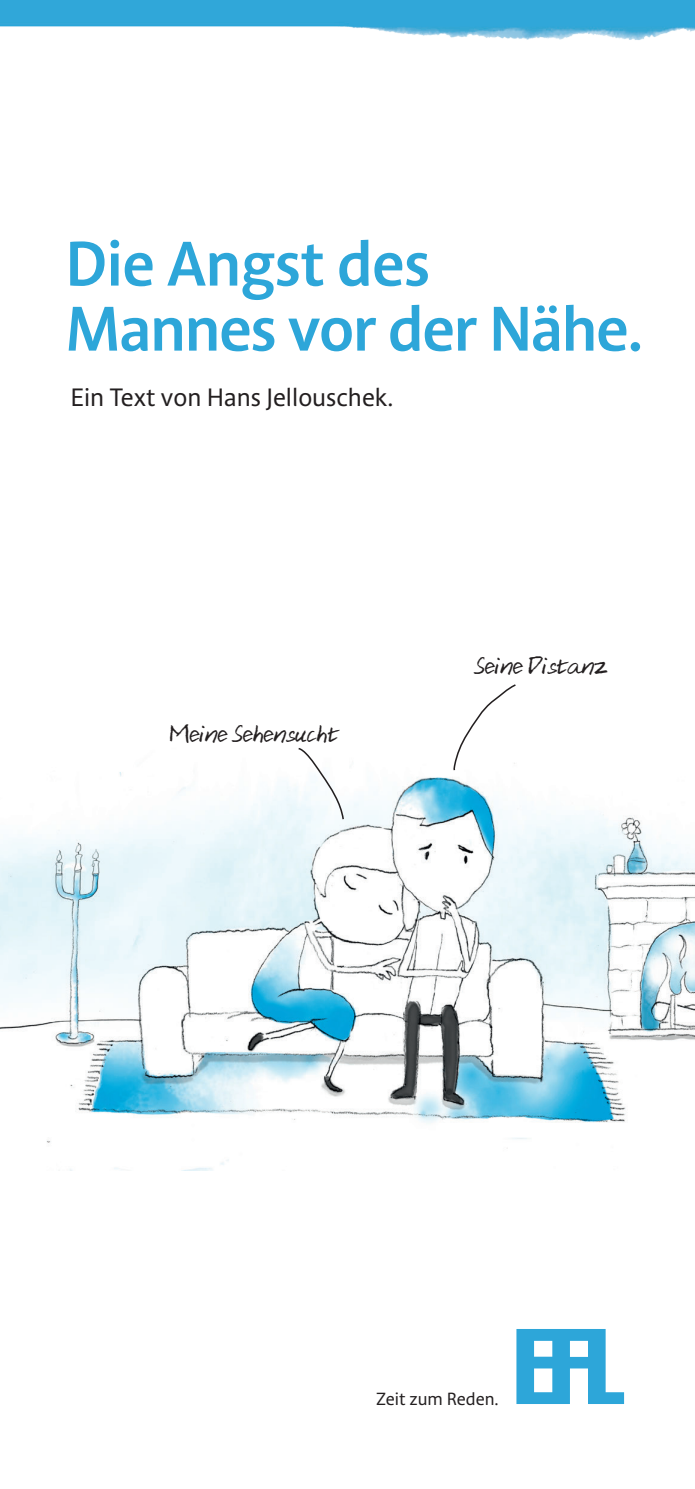
<style>
.page{position:relative;width:695px;height:1489px;background:#fff}
.page>*{position:absolute;margin:0;border:0;box-sizing:border-box;transform-origin:0 0}
.t1{font:600 62.5px/65px "Acorde";letter-spacing:-.02em;color:#2da6d9}
.t2{font:25px "Acorde";color:#231f20}
.t3{font:22.25px "Aji Hand";color:#231f20}
.t4{font:17.5px "Acorde";color:#231f20}
</style>
<div class="page">
<img style="left:0;top:0;width:694px;height:40px">
<svg style="left:516px;top:1329px;width:108px;height:74px"></svg>
<img style="left:0;top:772px;width:694px;height:398px">
<svg style="left:297px;top:748px;width:48px;height:72px"></svg>
<svg style="left:453px;top:684px;width:63px;height:87px"></svg>
<p class="t1" style="left:65px;top:235px;width:579px">Die Angst des<br>Mannes vor der Nähe.</p>
<p class="t2" style="left:70px;top:382px;width:324px">Ein Text von Hans Jellouschek.</p>
<p class="t3" style="left:170px;top:723px;width:169px">Meine Sehensucht</p>
<p class="t3" style="left:475px;top:655px;width:134px">Seine Distanz</p>
<p class="t4" style="left:376px;top:1387px;width:124px">Zeit zum Reden.</p>
</div>
